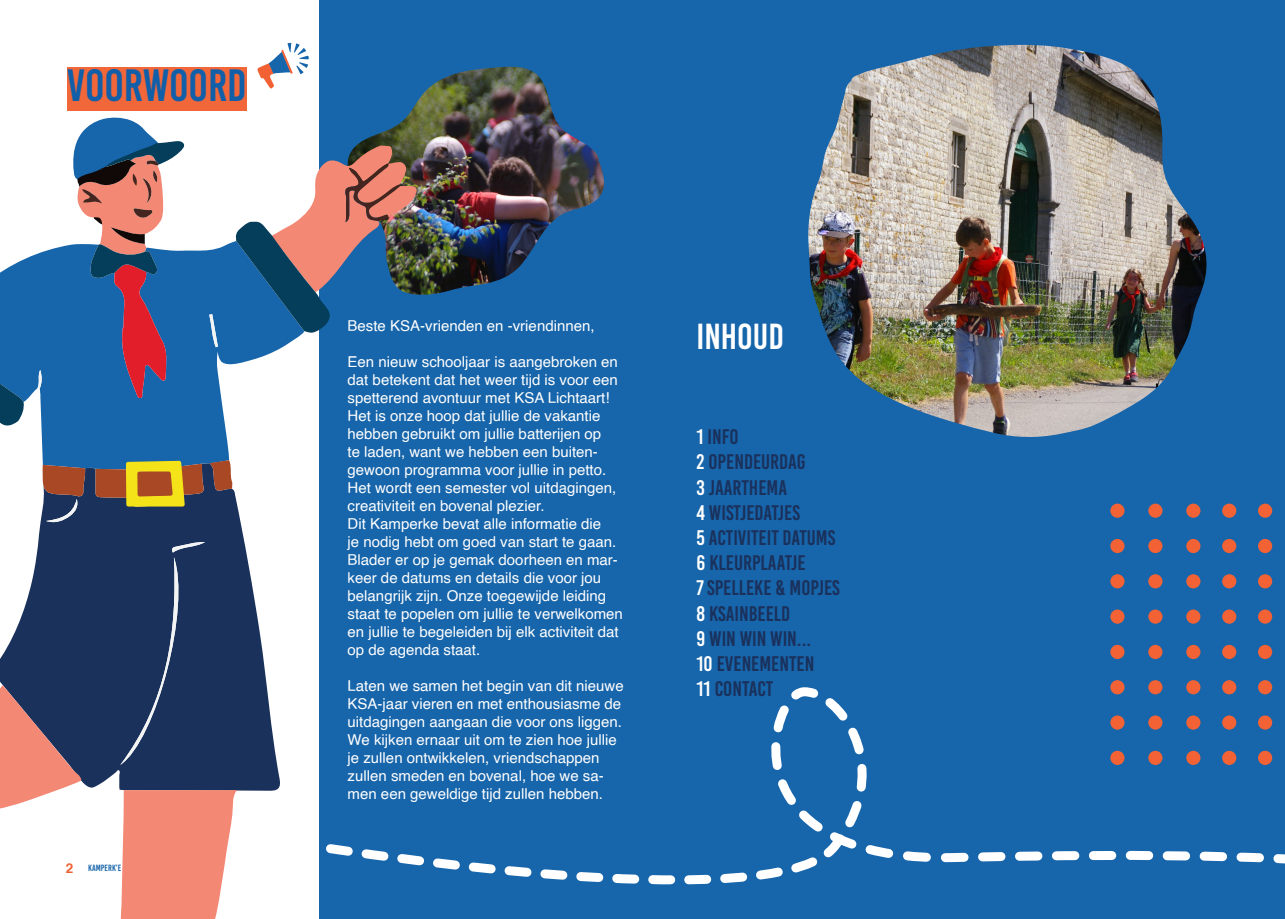
<style>
.page{position:relative;width:1285px;height:919px;background:#fff}
.page>*{position:absolute;margin:0;border:0;box-sizing:border-box;transform-origin:0 0}
.t1{font:45px "Bebas Kai";color:#115fa9}
.t2{font:36px "Bebas Kai";color:#fff}
.t3{font:21px "Bebas Kai";color:#1a315c}
.t4{font:15px/18px "Helvetica";color:#fff}
.t5{font:9px "Bebas Kai";color:#1765aa}
.s1{font-family:"Helvetica";font-weight:700;font-size:13.5px;color:#f16133}
.s2{color:#fff}
</style>
<div class="page">
<div style="left:319px;top:0;width:965px;height:918px;background:#1765aa"></div>
<div style="left:67px;top:67px;width:180px;height:44px;background:#f2673a"></div>
<img style="left:357px;top:67px;width:247px;height:228px">
<svg style="left:257px;top:43px;width:52px;height:46px"></svg>
<img style="left:808px;top:45px;width:399px;height:392px">
<svg style="left:442px;top:868px;width:368px;height:17px"></svg>
<svg style="left:259px;top:682px;width:1025px;height:186px"></svg>
<svg style="left:0;top:469px;width:281px;height:321px;fill:#1a315c"></svg>
<svg style="left:0;top:241px;width:303px;height:228px;fill:#1765aa"></svg>
<svg style="left:120px;top:790px;width:116px;height:128px;background:#f49484"></svg>
<svg style="left:0;top:685px;width:82px;height:124px;background:#a5757b"></svg>
<svg style="left:0;top:337px;width:25px;height:91px;background:#236497"></svg>
<svg style="left:43px;top:465px;width:43px;height:59px;background:#66484e"></svg>
<div style="left:120px;top:541px;width:85px;height:223px;background:#1a315c"></div>
<svg style="left:209px;top:314px;width:9px;height:33px"></svg>
<svg style="left:37px;top:370px;width:5px;height:18px"></svg>
<svg style="left:236px;top:145px;width:181px;height:188px"></svg>
<svg style="left:73px;top:117px;width:112px;height:281px"></svg>
<svg style="left:95px;top:460px;width:137px;height:47px;background:#947139"></svg>
<div style="left:1110px;top:715px;width:14px;height:14px;background:#f26235;border-radius:50%"></div>
<div style="left:1148px;top:715px;width:14px;height:14px;background:#f26235;border-radius:50%"></div>
<div style="left:1185px;top:715px;width:15px;height:14px;background:#f26235;border-radius:50%"></div>
<div style="left:1221px;top:715px;width:14px;height:14px;background:#f26235;border-radius:50%"></div>
<div style="left:1257px;top:715px;width:14px;height:14px;background:#f26235;border-radius:50%"></div>
<div style="left:1110px;top:750px;width:14px;height:15px;background:#f26235;border-radius:50%"></div>
<div style="left:1148px;top:750px;width:14px;height:15px;background:#f26235;border-radius:50%"></div>
<svg style="left:1185px;top:750px;width:15px;height:15px"></svg>
<svg style="left:1221px;top:750px;width:14px;height:15px"></svg>
<div style="left:1257px;top:750px;width:14px;height:15px;background:#f26235;border-radius:50%"></div>
<div style="left:1110px;top:503px;width:14px;height:14px;background:#f26235;border-radius:50%"></div>
<div style="left:1148px;top:503px;width:14px;height:14px;background:#f26235;border-radius:50%"></div>
<div style="left:1185px;top:503px;width:15px;height:14px;background:#f26235;border-radius:50%"></div>
<div style="left:1221px;top:503px;width:14px;height:14px;background:#f26235;border-radius:50%"></div>
<div style="left:1257px;top:503px;width:14px;height:14px;background:#f26235;border-radius:50%"></div>
<div style="left:1110px;top:539px;width:14px;height:14px;background:#f26235;border-radius:50%"></div>
<div style="left:1148px;top:539px;width:14px;height:14px;background:#f26235;border-radius:50%"></div>
<div style="left:1185px;top:539px;width:15px;height:14px;background:#f26235;border-radius:50%"></div>
<div style="left:1221px;top:539px;width:14px;height:14px;background:#f26235;border-radius:50%"></div>
<div style="left:1257px;top:539px;width:14px;height:14px;background:#f26235;border-radius:50%"></div>
<div style="left:1110px;top:574px;width:14px;height:14px;background:#f26235;border-radius:50%"></div>
<div style="left:1148px;top:574px;width:14px;height:14px;background:#f26235;border-radius:50%"></div>
<div style="left:1185px;top:574px;width:15px;height:14px;background:#f26235;border-radius:50%"></div>
<div style="left:1221px;top:574px;width:14px;height:14px;background:#f26235;border-radius:50%"></div>
<div style="left:1257px;top:574px;width:14px;height:14px;background:#f26235;border-radius:50%"></div>
<div style="left:1110px;top:609px;width:14px;height:14px;background:#f26235;border-radius:50%"></div>
<div style="left:1148px;top:609px;width:14px;height:14px;background:#f26235;border-radius:50%"></div>
<div style="left:1185px;top:609px;width:15px;height:14px;background:#f26235;border-radius:50%"></div>
<div style="left:1221px;top:609px;width:14px;height:14px;background:#f26235;border-radius:50%"></div>
<div style="left:1257px;top:609px;width:14px;height:14px;background:#f26235;border-radius:50%"></div>
<div style="left:1110px;top:644px;width:14px;height:15px;background:#f26235;border-radius:50%"></div>
<div style="left:1148px;top:644px;width:14px;height:15px;background:#f26235;border-radius:50%"></div>
<svg style="left:1185px;top:644px;width:15px;height:15px"></svg>
<svg style="left:1221px;top:644px;width:14px;height:15px"></svg>
<div style="left:1257px;top:644px;width:14px;height:15px;background:#f26235;border-radius:50%"></div>
<div style="left:1110px;top:680px;width:14px;height:14px;background:#f26235;border-radius:50%"></div>
<div style="left:1148px;top:680px;width:14px;height:14px;background:#f26235;border-radius:50%"></div>
<div style="left:1185px;top:680px;width:15px;height:14px;background:#f26235;border-radius:50%"></div>
<div style="left:1221px;top:680px;width:14px;height:14px;background:#f26235;border-radius:50%"></div>
<div style="left:1257px;top:680px;width:14px;height:14px;background:#f26235;border-radius:50%"></div>
<p class="t1" style="left:67px;top:61px;width:181px">VOORWOORD</p>
<p class="t5" style="left:66px;top:863px;width:89px"><span class="s1">2</span> KAMPERK’E 47 EDITIE 1</p>
<p class="t4" style="left:347px;top:317px;width:248px">Beste KSA-vrienden en -vriendinnen,</p>
<p class="t4" style="left:347px;top:353px;width:272px;text-align:justify">Een nieuw schooljaar is aangebroken en dat betekent dat het weer tijd is voor een spetterend avontuur met KSA Lichtaart!</p>
<p class="t4" style="left:347px;top:407px;width:270px">Het is onze hoop dat jullie de vakantie hebben gebruikt om jullie batterijen op te laden, want we hebben een buiten&shy;gewoon programma voor jullie in petto.<br>Het wordt een semester vol uitdagingen, creativiteit en bovenal plezier.</p>
<p class="t4" style="left:347px;top:515px;width:277px">Dit Kamperke bevat alle informatie die<br>je nodig hebt om goed van start te gaan.<br>Blader er op je gemak doorheen en mar&shy;keer de datums en details die voor jou belangrijk zijn. Onze toegewijde leiding staat te popelen om jullie te verwelkomen en jullie te begeleiden bij elk activiteit dat op de agenda staat.</p>
<p class="t4" style="left:347px;top:677px;width:277px">Laten we samen het begin van dit nieuwe KSA-jaar vieren en met enthousiasme de uitdagingen aangaan die voor ons liggen.<br>We kijken ernaar uit om te zien hoe jullie je zullen ontwikkelen, vriendschappen zullen smeden en bovenal, hoe we sa&shy;men een geweldige tijd zullen hebben.</p>
<p class="t2" style="left:696px;top:317px;width:89px">INHOUD</p>
<p class="t3" style="left:696px;top:425px;width:43px"><span class="s2">1</span> INFO</p>
<p class="t3" style="left:696px;top:451px;width:111px"><span class="s2">2</span> OPENDEURDAG</p>
<p class="t3" style="left:696px;top:476px;width:92px"><span class="s2">3</span> JAARTHEMA</p>
<p class="t3" style="left:696px;top:501px;width:105px"><span class="s2">4</span> WISTJEDATJES</p>
<p class="t3" style="left:696px;top:526px;width:140px"><span class="s2">5</span> ACTIVITEIT DATUMS</p>
<p class="t3" style="left:696px;top:551px;width:111px"><span class="s2">6</span> KLEURPLAATJE</p>
<p class="t3" style="left:696px;top:577px;width:145px"><span class="s2">7</span> SPELLEKE &amp; MOPJES</p>
<p class="t3" style="left:696px;top:602px;width:95px"><span class="s2">8</span> KSAINBEELD</p>
<p class="t3" style="left:696px;top:627px;width:116px"><span class="s2">9</span> WIN WIN WIN...</p>
<p class="t3" style="left:696px;top:652px;width:119px"><span class="s2">10</span> EVENEMENTEN</p>
<p class="t3" style="left:696px;top:677px;width:78px"><span class="s2">11</span> CONTACT</p>
</div>
